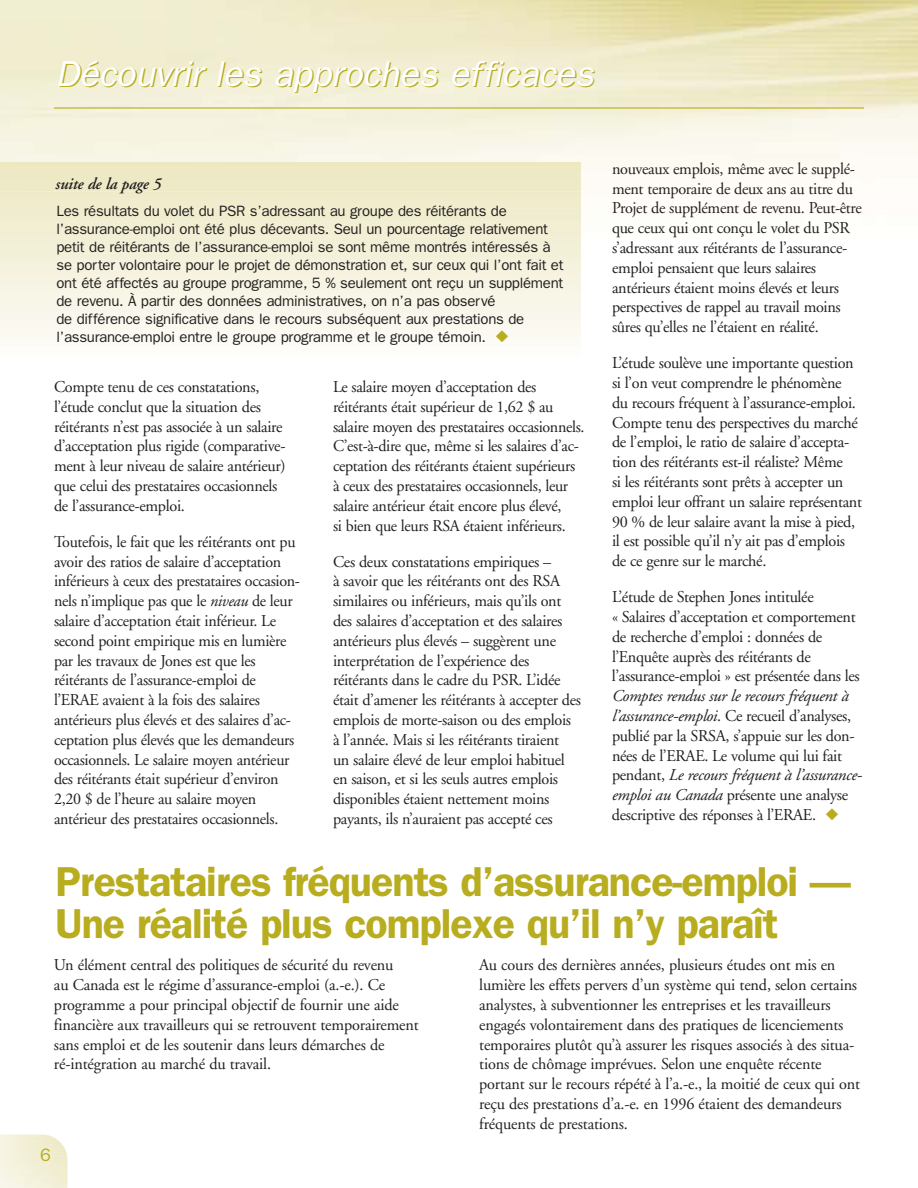
<style>
.page{position:relative;width:918px;height:1188px;background:#fff}
.page>*{position:absolute;margin:0;border:0;box-sizing:border-box;transform-origin:0 0}
.t1{font:600 42px/42px "Franklin Gothic";letter-spacing:-.025em;color:#b8ac1f}
.t2{font:italic 36px "Franklin Gothic";color:#b8ac1f}
.t3{font:18px "Franklin Gothic";color:#b8ac1f}
.t4{font:16.5px/19.8px "Adobe Garamond";letter-spacing:-.02em;color:#231f1f}
.t5{font:italic 600 16.5px "Adobe Garamond";letter-spacing:-.01em;color:#231f1f}
.t6{font:15px/18px "Franklin Gothic";letter-spacing:-.02em;color:#231f1f}
.s1{color:#b8ac1f}
.s2{font-style:italic}
</style>
<div class="page">
<img style="left:0;top:1135px;width:68px;height:53px">
<hr style="left:54px;top:107px;width:810px;height:2px;background:#b8ac1f">
<hr style="left:0;top:162px;width:580px;height:3px;background:#ede8c1">
<div style="left:0;top:163px;width:580px;height:6px;background:#eee8c2"></div>
<div style="left:0;top:169px;width:580px;height:7px;background:#eee9c3"></div>
<div style="left:0;top:176px;width:580px;height:7px;background:#eee9c5"></div>
<div style="left:0;top:183px;width:580px;height:6px;background:#eeeac7"></div>
<div style="left:0;top:187px;width:580px;height:6px;background:#eeeac8"></div>
<div style="left:0;top:190px;width:580px;height:6px;background:#efebc8"></div>
<div style="left:0;top:194px;width:580px;height:6px;background:#efebca"></div>
<div style="left:0;top:200px;width:580px;height:7px;background:#f0eccc"></div>
<div style="left:0;top:207px;width:580px;height:7px;background:#f0edce"></div>
<div style="left:0;top:214px;width:580px;height:6px;background:#f0edcf"></div>
<div style="left:0;top:218px;width:580px;height:6px;background:#f1eed1"></div>
<div style="left:0;top:221px;width:580px;height:6px;background:#f1eed2"></div>
<div style="left:0;top:225px;width:580px;height:6px;background:#f1eed2"></div>
<div style="left:0;top:231px;width:580px;height:7px;background:#f2eed4"></div>
<div style="left:0;top:238px;width:580px;height:7px;background:#f3efd6"></div>
<div style="left:0;top:245px;width:580px;height:6px;background:#f3f0d8"></div>
<div style="left:0;top:249px;width:580px;height:6px;background:#f3f0d8"></div>
<div style="left:0;top:252px;width:580px;height:6px;background:#f3f0da"></div>
<div style="left:0;top:256px;width:580px;height:6px;background:#f4f1db"></div>
<div style="left:0;top:262px;width:580px;height:7px;background:#f6f2de"></div>
<div style="left:0;top:269px;width:580px;height:7px;background:#f6f2df"></div>
<div style="left:0;top:276px;width:580px;height:6px;background:#f6f3e0"></div>
<div style="left:0;top:280px;width:580px;height:6px;background:#f6f3e2"></div>
<div style="left:0;top:283px;width:580px;height:6px;background:#f6f4e4"></div>
<div style="left:0;top:287px;width:580px;height:6px;background:#f6f4e4"></div>
<div style="left:0;top:293px;width:580px;height:7px;background:#f7f6e7"></div>
<div style="left:0;top:300px;width:580px;height:7px;background:#f8f6e9"></div>
<div style="left:0;top:307px;width:580px;height:6px;background:#f8f6ea"></div>
<div style="left:0;top:311px;width:580px;height:6px;background:#f9f7ec"></div>
<div style="left:0;top:314px;width:580px;height:6px;background:#f9f7ed"></div>
<div style="left:0;top:318px;width:580px;height:6px;background:#faf8ee"></div>
<div style="left:0;top:324px;width:580px;height:7px;background:#faf8ef"></div>
<div style="left:0;top:331px;width:580px;height:7px;background:#fbfaf2"></div>
<div style="left:0;top:338px;width:580px;height:6px;background:#fcfbf6"></div>
<div style="left:0;top:342px;width:580px;height:6px;background:#fcfbf6"></div>
<div style="left:0;top:345px;width:580px;height:6px;background:#fefdf8"></div>
<div style="left:0;top:349px;width:580px;height:6px;background:#fefdf9"></div>
<h2 class="t2" style="left:57px;top:62px;width:540px">Découvrir les approches efficaces</h2>
<p class="t5" style="left:56px;top:177px;width:107px">suite de la page 5</p>
<p class="t6" style="left:56px;top:203px;width:509px">Les résultats du volet du PSR s’adressant au groupe des réitérants de l’assurance-emploi ont été plus décevants. Seul un pourcentage relativement petit de réitérants de l’assurance-emploi se sont même montrés intéressés à se porter volontaire pour le projet de démonstration et, sur ceux qui l’ont fait et ont été affectés au groupe programme, 5 % seulement ont reçu un supplément de revenu. À partir des données administratives, on n’a pas observé<br>de différence significative dans le recours subséquent aux prestations de l’assurance-emploi entre le groupe programme et le groupe témoin. <span class="s1">◆</span></p>
<p class="t4" style="left:54px;top:378px;width:233px">Compte tenu de ces constatations, l’étude conclut que la situation des réitérants n’est pas associée à un salaire d’acceptation plus rigide (comparative&shy;ment à leur niveau de salaire antérieur) que celui des prestataires occasionnels de l’assurance-emploi.</p>
<p class="t4" style="left:54px;top:533px;width:248px">Toutefois, le fait que les réitérants ont pu avoir des ratios de salaire d’acceptation inférieurs à ceux des prestataires occasion&shy;nels n’implique pas que le <span class="s2">niveau</span> de leur salaire d’acceptation était inférieur. Le second point empirique mis en lumière par les travaux de Jones est que les réitérants de l’assurance-emploi de l’ERAE avaient à la fois des salaires antérieurs plus élevés et des salaires d’ac&shy;ceptation plus élevés que les demandeurs occasionnels. Le salaire moyen antérieur des réitérants était supérieur d’environ 2,20 $ de l’heure au salaire moyen antérieur des prestataires occasionnels.</p>
<p class="t4" style="left:333px;top:378px;width:253px">Le salaire moyen d’acceptation des réitérants était supérieur de 1,62 $ au salaire moyen des prestataires occasionnels.<br>C’est-à-dire que, même si les salaires d’ac&shy;ceptation des réitérants étaient supérieurs à ceux des prestataires occasionnels, leur salaire antérieur était encore plus élevé,<br>si bien que leurs RSA étaient inférieurs.</p>
<p class="t4" style="left:333px;top:553px;width:250px">Ces deux constatations empiriques –<br>à savoir que les réitérants ont des RSA similaires ou inférieurs, mais qu’ils ont des salaires d’acceptation et des salaires antérieurs plus élevés – suggèrent une interprétation de l’expérience des réitérants dans le cadre du PSR. L’idée était d’amener les réitérants à accepter des emplois de morte-saison ou des emplois à l’année. Mais si les réitérants tiraient<br>un salaire élevé de leur emploi habituel en saison, et si les seuls autres emplois disponibles étaient nettement moins payants, ils n’auraient pas accepté ces</p>
<p class="t4" style="left:612px;top:160px;width:251px">nouveaux emplois, même avec le supplé&shy;ment temporaire de deux ans au titre du Projet de supplément de revenu. Peut-être que ceux qui ont conçu le volet du PSR s’adressant aux réitérants de l’assurance&shy;emploi pensaient que leurs salaires antérieurs étaient moins élevés et leurs perspectives de rappel au travail moins sûres qu’elles ne l’étaient en réalité.</p>
<p class="t4" style="left:612px;top:355px;width:252px">L’étude soulève une importante question si l’on veut comprendre le phénomène<br>du recours fréquent à l’assurance-emploi.<br>Compte tenu des perspectives du marché de l’emploi, le ratio de salaire d’accepta&shy;tion des réitérants est-il réaliste? Même<br>si les réitérants sont prêts à accepter un emploi leur offrant un salaire représentant 90 % de leur salaire avant la mise à pied, il est possible qu’il n’y ait pas d’emplois de ce genre sur le marché.</p>
<p class="t4" style="left:612px;top:589px;width:249px">L’étude de Stephen Jones intitulée<br>« Salaires d’acceptation et comportement de recherche d’emploi : données de l’Enquête auprès des réitérants de l’assurance-emploi » est présentée dans les</p>
<p class="t4" style="left:612px;top:688px;width:252px"><span class="s2">Comptes rendus sur le recours fréquent à l’assurance-emploi</span>. Ce recueil d’analyses, publié par la SRSA, s’appuie sur les don&shy;nées de l’ERAE. Le volume qui lui fait pendant, <span class="s2">Le recours fréquent à l’assurance&shy;emploi au Canada</span> présente une analyse descriptive des réponses à l’ERAE. <span class="s1">◆</span></p>
<h1 class="t1" style="left:56px;top:864px;width:797px">Prestataires fréquents d’assurance-emploi —<br>Une réalité plus complexe qu’il n’y paraît</h1>
<p class="t4" style="left:54px;top:957px;width:366px">Un élément central des politiques de sécurité du revenu<br>au Canada est le régime d’assurance-emploi (a.-e.). Ce programme a pour principal objectif de fournir une aide financière aux travailleurs qui se retrouvent temporairement sans emploi et de les soutenir dans leurs démarches de ré-intégration au marché du travail.</p>
<p class="t4" style="left:479px;top:957px;width:382px">Au cours des dernières années, plusieurs études ont mis en lumière les effets pervers d’un système qui tend, selon certains analystes, à subventionner les entreprises et les travailleurs engagés volontairement dans des pratiques de licenciements temporaires plutôt qu’à assurer les risques associés à des situa&shy;tions de chômage imprévues. Selon une enquête récente portant sur le recours répété à l’a.-e., la moitié de ceux qui ont reçu des prestations d’a.-e. en 1996 étaient des demandeurs fréquents de prestations.</p>
<p class="t3" style="left:40px;top:1149px;width:12px">6</p>
</div>
